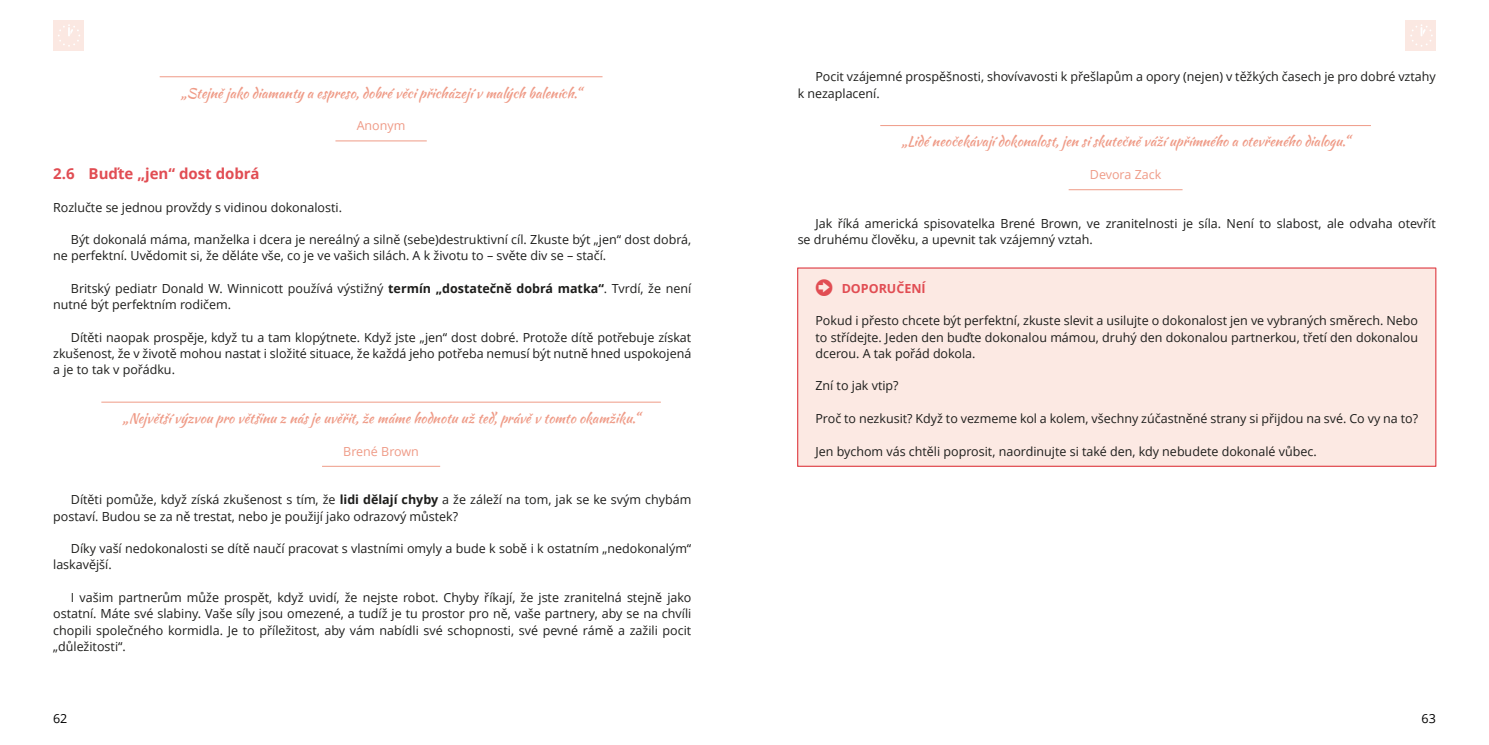
<style>
.page{position:relative;width:1489px;height:745px;background:#fff}
.page>*{position:absolute;margin:0;border:0;box-sizing:border-box;transform-origin:0 0}
.t1{font:700 15px "Open Sans";color:#e14d53}
.t2{font:13.75px "Kaushan Script";color:#ef9b87}
.t3{font:12.5px/16.2px "Open Sans";color:#1d1d1b}
.t4{font:12.5px "Open Sans";color:#ef9b87}
.t5{font:700 12.5px "Open Sans";color:#e14d53}
.t6{font:12.5px "Open Sans";color:#000}
.s1{font-weight:700}
</style>
<div class="page">
<div style="left:53px;top:20px;width:30px;height:31px;background:#fbe8e2"></div>
<svg style="left:58px;top:24px;width:22px;height:23px"></svg>
<hr style="left:160px;top:76px;width:442px;height:1px;background:#ef9b87">
<hr style="left:335px;top:140px;width:92px;height:1px;background:#ef9b87">
<hr style="left:101px;top:401px;width:560px;height:1px;background:#ef9b87">
<hr style="left:322px;top:465px;width:118px;height:1px;background:#ef9b87">
<hr style="left:880px;top:125px;width:490px;height:1px;background:#ef9b87">
<hr style="left:1068px;top:189px;width:114px;height:1px;background:#ef9b87">
<div style="left:797px;top:267px;width:639px;height:199px;background:#fce9e3;border:1px solid #e14d53"></div>
<div style="left:1405px;top:20px;width:30px;height:31px;background:#fbe8e2"></div>
<svg style="left:1410px;top:24px;width:22px;height:23px"></svg>
<p class="t2" style="left:181px;top:83px;width:402px">„Stejně jako diamanty a espreso, dobré věci přicházejí v malých baleních.“</p>
<p class="t4" style="left:357px;top:120px;width:50px">Anonym</p>
<p class="t1" style="left:53px;top:167px;width:208px">2.6 Buďte „jen“ dost dobrá</p>
<p class="t3" style="left:53px;top:200px;width:290px">Rozlučte se jednou provždy s vidinou dokonalosti.</p>
<p class="t3" style="left:53px;top:232px;width:639px;text-indent:18px">Být dokonalá máma, manželka i dcera je nereálný a silně (sebe)destruktivní cíl. Zkuste být „jen“ dost dobrá, ne perfektní. Uvědomit si, že děláte vše, co je ve vašich silách. A k životu to – světe div se – stačí.</p>
<p class="t3" style="left:53px;top:281px;width:639px;text-indent:18px">Britský pediatr Donald W. Winnicott používá výstižný <span class="s1">termín „dostatečně dobrá matka“</span>. Tvrdí, že není nutné být perfektním rodičem.</p>
<p class="t3" style="left:53px;top:330px;width:639px;text-align:justify;text-indent:18px">Dítěti naopak prospěje, když tu a tam klopýtnete. Když jste „jen“ dost dobré. Protože dítě potřebuje získat zkušenost, že v životě mohou nastat i složité situace, že každá jeho potřeba nemusí být nutně hned uspokojená a je to tak v pořádku.</p>
<p class="t2" style="left:123px;top:408px;width:518px">„Největší výzvou pro většinu z nás je uvěřit, že máme hodnotu už teď, právě v tomto okamžiku.“</p>
<p class="t4" style="left:343px;top:445px;width:77px">Brené Brown</p>
<p class="t3" style="left:53px;top:492px;width:639px;text-indent:18px">Dítěti pomůže, když získá zkušenost s tím, že <span class="s1">lidi dělají chyby</span> a že záleží na tom, jak se ke svým chybám postaví. Budou se za ně trestat, nebo je použijí jako odrazový můstek?</p>
<p class="t3" style="left:53px;top:541px;width:639px;text-indent:18px">Díky vaší nedokonalosti se dítě naučí pracovat s vlastními omyly a bude k sobě i k ostatním „nedokonalým“ laskavější.</p>
<p class="t3" style="left:53px;top:590px;width:639px;text-align:justify;text-indent:18px">I vašim partnerům může prospět, když uvidí, že nejste robot. Chyby říkají, že jste zranitelná stejně jako ostatní. Máte své slabiny. Vaše síly jsou omezené, a tudíž je tu prostor pro ně, vaše partnery, aby se na chvíli chopili společného kormidla. Je to příležitost, aby vám nabídli své schopnosti, své pevné rámě a zažili pocit „důležitosti“.</p>
<p class="t3" style="left:797px;top:70px;width:639px;text-indent:18px">Pocit vzájemné prospěšnosti, shovívavosti k přešlapům a opory (nejen) v těžkých časech je pro dobré vztahy k nezaplacení.</p>
<p class="t2" style="left:901px;top:131px;width:449px">„Lidé neočekávají dokonalost, jen si skutečně váží upřímného a otevřeného dialogu.“</p>
<p class="t4" style="left:1089px;top:169px;width:73px">Devora Zack</p>
<p class="t3" style="left:797px;top:216px;width:639px;text-indent:18px">Jak říká americká spisovatelka Brené Brown, ve zranitelnosti je síla. Není to slabost, ale odvaha otevřít se druhému člověku, a upevnit tak vzájemný vztah.</p>
<p class="t5" style="left:841px;top:283px;width:85px">DOPORUČENÍ</p>
<p class="t3" style="left:815px;top:314px;width:604px;text-align:justify">Pokud i přesto chcete být perfektní, zkuste slevit a usilujte o dokonalost jen ve vybraných směrech. Nebo to střídejte. Jeden den buďte dokonalou mámou, druhý den dokonalou partnerkou, třetí den dokonalou dcerou. A tak pořád dokola.</p>
<p class="t3" style="left:815px;top:379px;width:85px">Zní to jak vtip?</p>
<p class="t3" style="left:815px;top:411px;width:604px">Proč to nezkusit? Když to vezmeme kol a kolem, všechny zúčastněné strany si přijdou na své. Co vy na to?</p>
<p class="t3" style="left:815px;top:444px;width:503px">Jen bychom vás chtěli poprosit, naordinujte si také den, kdy nebudete dokonalé vůbec.</p>
<p class="t6" style="left:53px;top:713px;width:16px">62</p>
<p class="t6" style="left:1421px;top:713px;width:16px">63</p>
</div>
